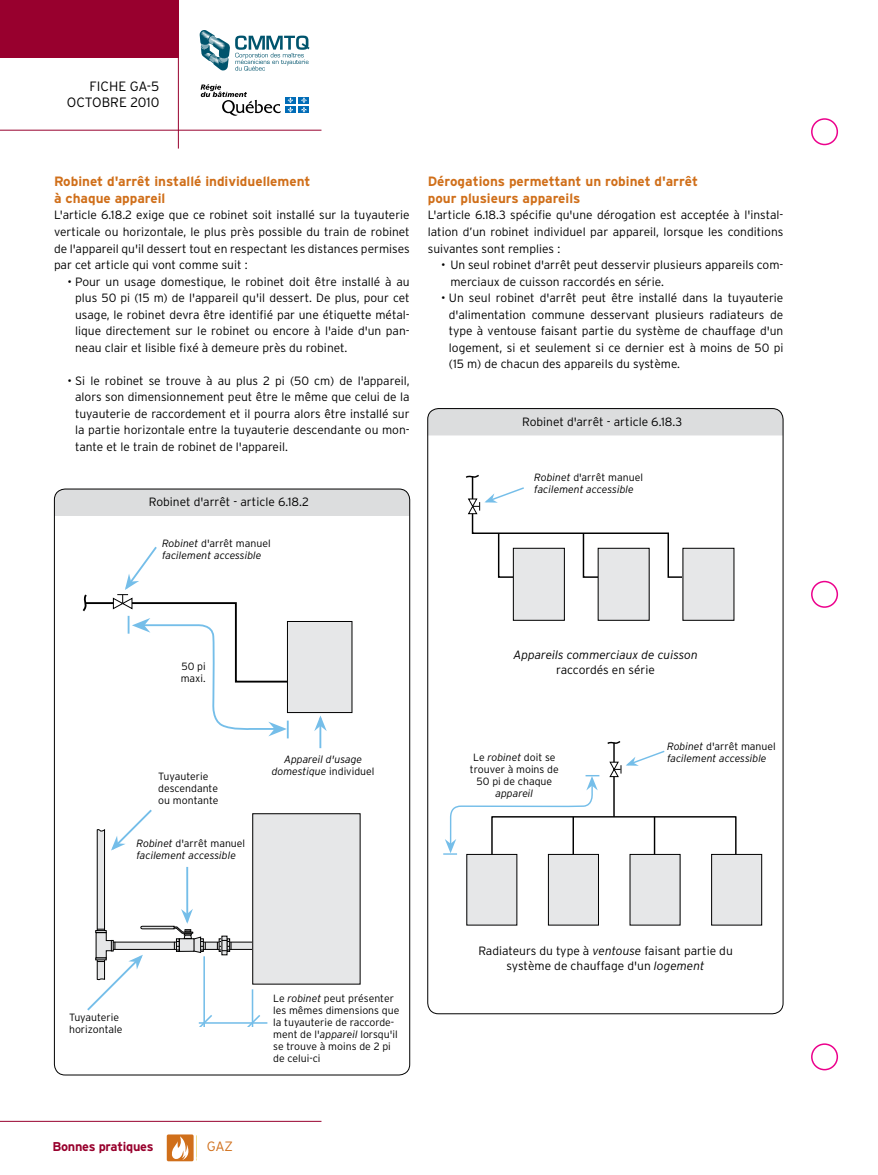
<style>
.page{position:relative;width:878px;height:1175px;background:#fff}
.page>*{position:absolute;margin:0;border:0;box-sizing:border-box;transform-origin:0 0}
.t1{font:700 13.5px/16.5px "Interstate";color:#d06f1a}
.t2{font:300 13.5px/16px "Interstate";color:#000;text-align:right}
.t3{font:300 13.5px "Interstate";color:#d06f1a}
.t4{font:700 12.75px "Interstate";letter-spacing:-.02em;color:#98012d}
.t5{font:300 12px/16.5px "Interstate";color:#000;text-align:justify}
.t6{font:italic 300 12px "Interstate";color:#000}
.t7{font:300 10.5px/12px "Interstate";color:#000}
.t8{font:italic 300 10.5px/12px "Interstate";color:#000}
.s1{font-style:normal}
.s2{font-style:italic}
</style>
<div class="page">
<div style="left:54px;top:490px;width:356px;height:26px;background:#dcddde"></div>
<div style="left:253px;top:813px;width:107px;height:171px;background:#e6e7e8"></div>
<svg style="left:87px;top:809px;width:208px;height:217px"></svg>
<div style="left:811px;top:118px;width:27px;height:27px;border:2px solid #ec008c;border-radius:50%"></div>
<div style="left:811px;top:1043px;width:27px;height:27px;border:2px solid #ec008c;border-radius:50%"></div>
<div style="left:811px;top:581px;width:27px;height:27px;border:2px solid #ec008c;border-radius:50%"></div>
<div style="left:0;top:0;width:178px;height:57px;background:#98002e"></div>
<hr style="left:178px;top:0;width:1px;height:148px;background:#98002e">
<hr style="left:0;top:130px;width:321px;height:1px;background:#98002e">
<svg style="left:200px;top:30px;width:109px;height:41px"></svg>
<svg style="left:200px;top:84px;width:81px;height:32px"></svg>
<div style="left:285px;top:97px;width:11px;height:6px;background:#006cb7"></div>
<div style="left:299px;top:97px;width:10px;height:6px;background:#006cb7"></div>
<div style="left:285px;top:106px;width:11px;height:7px;background:#006cb7"></div>
<svg style="left:287px;top:97px;width:6px;height:16px"></svg>
<div style="left:299px;top:106px;width:10px;height:7px;background:#006cb7"></div>
<svg style="left:301px;top:97px;width:6px;height:16px"></svg>
<div style="left:167px;top:1134px;width:26px;height:27px;background:#d06f1a;border-radius:2px"></div>
<svg style="left:171px;top:1136px;width:18px;height:23px"></svg>
<hr style="left:0;top:1120px;width:321px;height:1px;background:#98002e">
<svg style="left:314px;top:715px;width:13px;height:16px"></svg>
<hr style="left:319px;top:718px;width:2px;height:30px;background:#75bee9">
<div style="left:287px;top:621px;width:65px;height:91px;background:#e6e7e8"></div>
<div style="left:287px;top:621px;width:65px;height:92px;border:1px solid #000"></div>
<svg style="left:82px;top:546px;width:211px;height:192px"></svg>
<svg style="left:429px;top:408px;width:354px;height:27px;background:#d3d4d5"></svg>
<div style="left:513px;top:548px;width:51px;height:72px;background:#e6e7e8"></div>
<div style="left:513px;top:548px;width:51px;height:72px;border:1px solid #000"></div>
<div style="left:598px;top:548px;width:51px;height:72px;background:#e6e7e8"></div>
<div style="left:683px;top:548px;width:51px;height:72px;background:#e6e7e8"></div>
<svg style="left:465px;top:474px;width:231px;height:104px"></svg>
<div style="left:467px;top:854px;width:50px;height:71px;background:#e6e7e8"></div>
<div style="left:548px;top:854px;width:50px;height:71px;background:#e6e7e8"></div>
<div style="left:548px;top:854px;width:51px;height:71px;border:1px solid #000"></div>
<div style="left:630px;top:854px;width:50px;height:71px;background:#e6e7e8"></div>
<div style="left:711px;top:854px;width:50px;height:71px;background:#e6e7e8"></div>
<div style="left:711px;top:854px;width:51px;height:71px;border:1px solid #000"></div>
<svg style="left:443px;top:741px;width:294px;height:114px"></svg>
<p class="t2" style="left:67px;top:78px;width:94px">Fiche GA-5<br>OCTOBRE 2010</p>
<p class="t1" style="left:54px;top:173px;width:258px">Robinet d'arrêt installé individuellement à chaque appareil</p>
<p class="t5" style="left:54px;top:207px;width:357px">L'article 6.18.2 exige que ce robinet soit installé sur la tuyauterie verticale ou horizontale, le plus près possible du train de robinet de l'appareil qu'il dessert tout en respectant les distances permises par cet article qui vont comme suit :</p>
<p class="t5" style="left:75px;top:273px;width:336px;text-indent:-8px">• Pour un usage domestique, le robinet doit être installé à au plus 50 pi (15 m) de l'appareil qu'il dessert. De plus, pour cet usage, le robinet devra être identifié par une étiquette métal&shy;lique directement sur le robinet ou encore à l'aide d'un pan&shy;neau clair et lisible fixé à demeure près du robinet.</p>
<p class="t5" style="left:75px;top:372px;width:336px;text-indent:-8px">• Si le robinet se trouve à au plus 2 pi (50 cm) de l'appareil, alors son dimensionnement peut être le même que celui de la tuyauterie de raccordement et il pourra alors être installé sur la partie horizontale entre la tuyauterie descendante ou mon&shy;tante et le train de robinet de l'appareil.</p>
<p class="t5" style="left:149px;top:493px;width:161px">Robinet d'arrêt - article 6.18.2</p>
<p class="t8" style="left:162px;top:537px;width:110px">Robinet <span class="s1">d'arrêt manuel </span>facilement accessible</p>
<p class="t1" style="left:428px;top:173px;width:272px">Dérogations permettant un robinet d'arrêt pour plusieurs appareils</p>
<p class="t5" style="left:428px;top:207px;width:357px">L'article 6.18.3 spécifie qu'une dérogation est acceptée à l'instal&shy;lation d’un robinet individuel par appareil, lorsque les conditions suivantes sont remplies :</p>
<p class="t5" style="left:450px;top:256px;width:334px;text-indent:-9px">• Un seul robinet d'arrêt peut desservir plusieurs appareils com&shy;merciaux de cuisson raccordés en série.</p>
<p class="t5" style="left:449px;top:289px;width:336px;text-indent:-8px">• Un seul robinet d'arrêt peut être installé dans la tuyauterie d'alimentation commune desservant plusieurs radiateurs de type à ventouse faisant partie du système de chauffage d'un logement, si et seulement si ce dernier est à moins de 50 pi (15 m) de chacun des appareils du système.</p>
<p class="t5" style="left:522px;top:413px;width:162px">Robinet d'arrêt - article 6.18.3</p>
<p class="t8" style="left:534px;top:471px;width:110px">Robinet <span class="s1">d'arrêt manuel </span>facilement accessible</p>
<p class="t7" style="left:181px;top:659px;width:27px">50 pi maxi.</p>
<p class="t7" style="left:158px;top:770px;width:62px">Tuyauterie descendante ou montante</p>
<p class="t8" style="left:136px;top:837px;width:110px">Robinet <span class="s1">d'arrêt manuel </span>facilement accessible</p>
<p class="t8" style="left:272px;top:752px;width:104px;text-align:center">Appareil d'usage domestique <span class="s1">individuel</span></p>
<p class="t7" style="left:69px;top:1011px;width:55px">Tuyauterie horizontale</p>
<p class="t4" style="left:52px;top:1139px;width:103px">Bonnes pratiques</p>
<p class="t3" style="left:207px;top:1139px;width:28px">GAZ</p>
<p class="t7" style="left:273px;top:992px;width:128px">Le <span class="s2">robinet</span> peut présenter les mêmes dimensions que la tuyauterie de raccorde&shy;ment de l'<span class="s2">appareil</span> lorsqu'il se trouve à moins de 2 pi de celui-ci</p>
<p class="t6" style="left:513px;top:647px;width:186px">Appareils commerciaux de cuisson</p>
<p class="t5" style="left:556px;top:661px;width:100px">raccordés en série</p>
<p class="t7" style="left:667px;top:740px;width:110px"><span class="s2">Robinet</span> d'arrêt manuel</p>
<p class="t7" style="left:473px;top:750px;width:84px">Le <span class="s2">robinet</span> doit se</p>
<p class="t8" style="left:667px;top:752px;width:101px">facilement accessible</p>
<p class="t7" style="left:470px;top:762px;width:90px;text-align:center">trouver à moins de<br>50 pi de chaque</p>
<p class="t8" style="left:495px;top:786px;width:39px">appareil</p>
<p class="t5" style="left:478px;top:943px;width:256px;line-height:15px;text-align:center">Radiateurs du type à <span class="s2">ventouse</span> faisant partie du système de chauffage d'un <span class="s2">logement</span></p>
</div>
